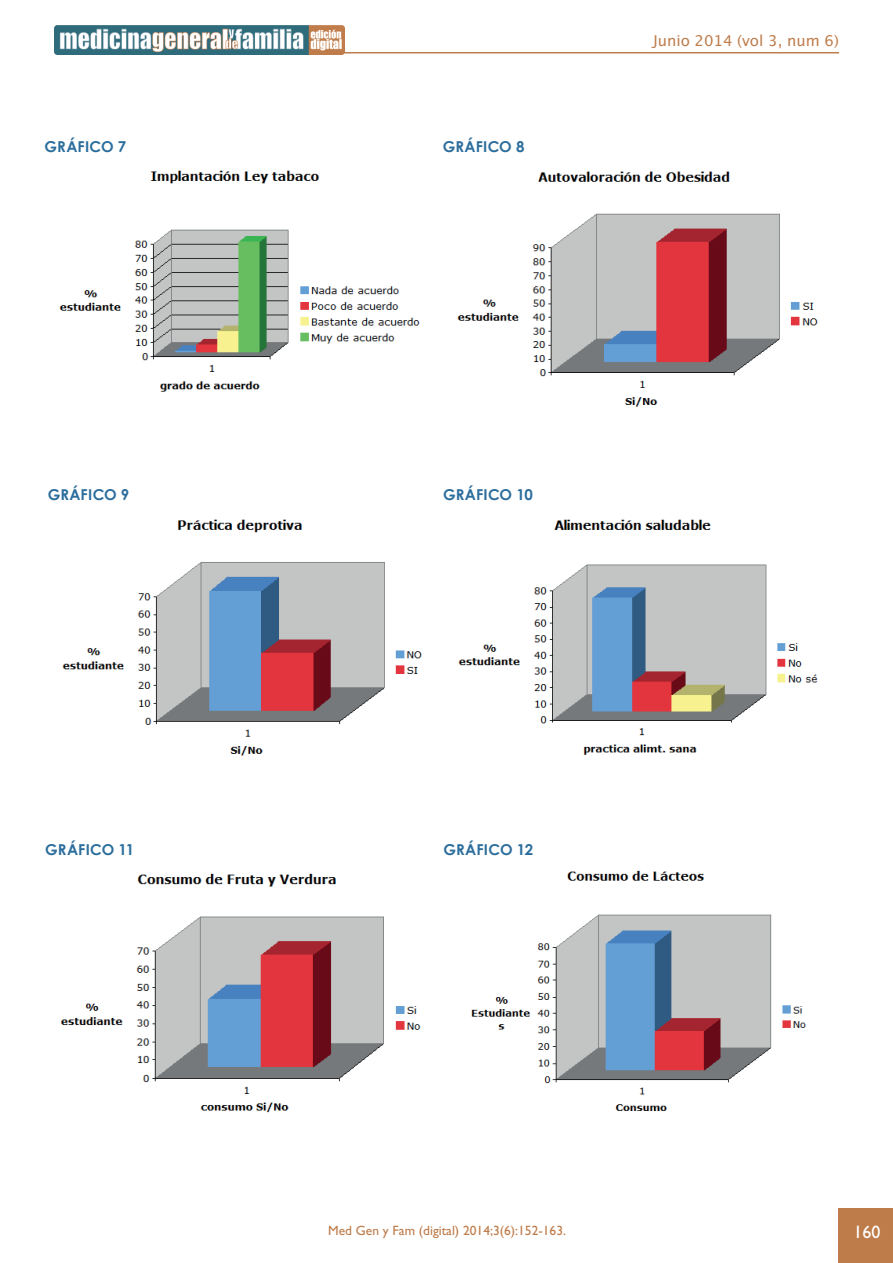
<style>
.page{position:relative;width:893px;height:1263px;background:#fff}
.page>*{position:absolute;margin:0;border:0;box-sizing:border-box;transform-origin:0 0}
.t1{font:18px "Gill Sans";color:#fff}
.t2{font:700 15px "Century Gothic";letter-spacing:.005em;color:#2b6d9c}
.t3{font:15px "Lucida Grande";color:#bf7c4b}
.t4{font:13.5px "Gill Sans";color:#bf7c4b}
</style>
<div class="page">
<img style="left:54px;top:26px;width:291px;height:28px">
<hr style="left:313px;top:52px;width:526px;height:1px;background:#bf7c4b">
<div style="left:839px;top:1209px;width:54px;height:54px;background:#bf7c4b"></div>
<img style="left:59px;top:170px;width:361px;height:222px">
<img style="left:457px;top:171px;width:361px;height:236px">
<img style="left:60px;top:873px;width:361px;height:240px">
<img style="left:471px;top:870px;width:335px;height:241px">
<img style="left:62px;top:519px;width:360px;height:237px">
<img style="left:458px;top:519px;width:360px;height:236px">
<p class="t2" style="left:45px;top:135px;width:83px">GRÁFICO 7</p>
<p class="t2" style="left:443px;top:135px;width:83px">GRÁFICO 8</p>
<p class="t3" style="left:653px;top:32px;width:187px">Junio 2014 (vol 3, num 6)</p>
<p class="t2" style="left:48px;top:483px;width:83px">GRÁFICO 9</p>
<p class="t2" style="left:443px;top:483px;width:91px">GRÁFICO 10</p>
<p class="t2" style="left:45px;top:838px;width:90px">GRÁFICO 11</p>
<p class="t2" style="left:443px;top:838px;width:91px">GRÁFICO 12</p>
<p class="t4" style="left:328px;top:1222px;width:239px">Med Gen y Fam (digital) 2014;3(6):152-163.</p>
<p class="t1" style="left:854px;top:1221px;width:28px">160</p>
</div>
